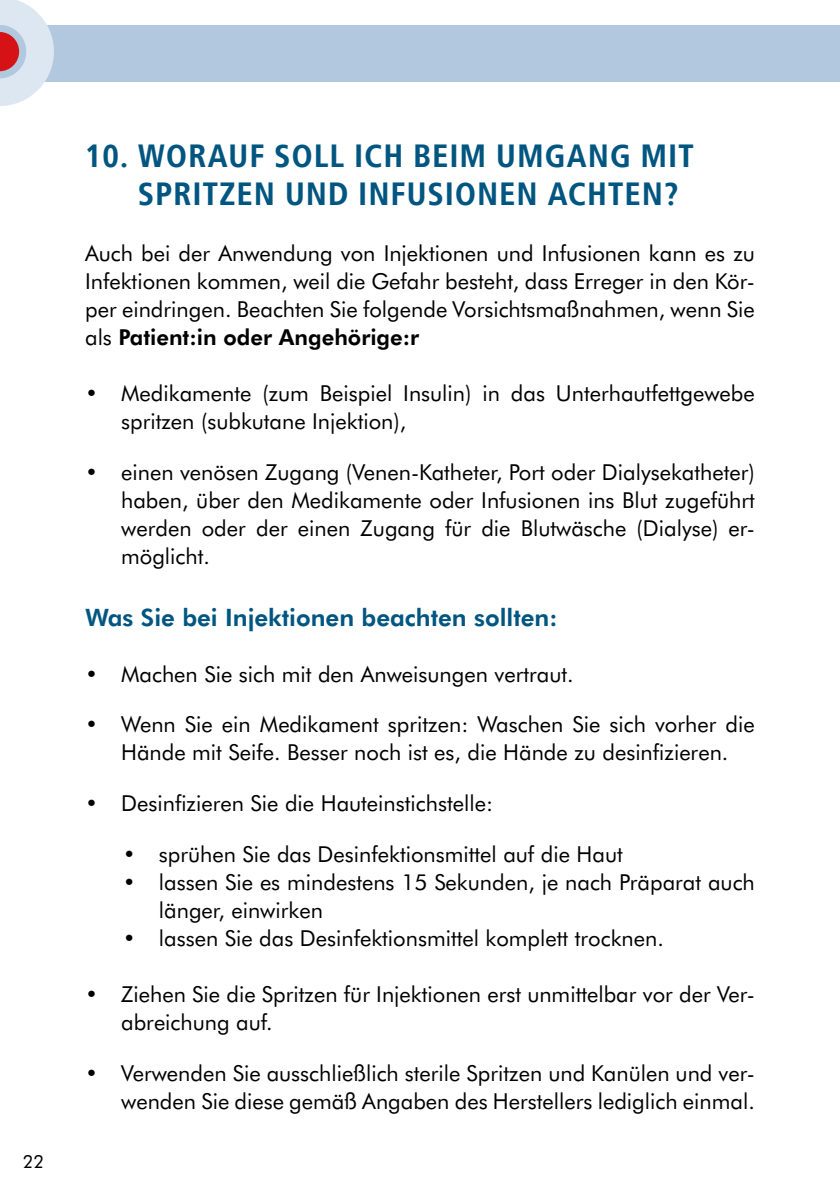
<style>
.page{position:relative;width:840px;height:1191px;background:#fff}
.page>*{position:absolute;margin:0;border:0;box-sizing:border-box;transform-origin:0 0}
.t1{font:700 32px/38.4px "Transit Offc";letter-spacing:.02em;color:#005681}
.t2{font:700 24px "Futura BT";color:#005681}
.t3{font:22px/28px "Futura BT";color:#000}
.t4{font:18px "Futura BT";color:#000}
.s1{font-weight:700}
</style>
<div class="page">
<div style="left:0;top:26px;width:839px;height:56px;background:#b1c8df"></div>
<svg style="left:0;top:0;width:68px;height:106px"></svg>
<p class="t4" style="left:23px;top:1150px;width:23px">22</p>
<h1 class="t1" style="left:138px;top:136px;width:557px;text-indent:-53px">10. WORAUF SOLL ICH BEIM UMGANG MIT<br>SPRITZEN UND INFUSIONEN ACHTEN?</h1>
<p class="t3" style="left:85px;top:239px;width:671px;text-align:justify">Auch bei der Anwendung von Injektionen und Infusionen kann es zu Infektionen kommen, weil die Gefahr besteht, dass Erreger in den Kör&shy;per eindringen. Beachten Sie folgende Vorsichtsmaßnahmen, wenn Sie als <span class="s1">Patient:in oder Angehörige:r</span></p>
<p class="t3" style="left:121px;top:379px;width:634px;text-indent:-36px">• Medikamente (zum Beispiel Insulin) in das Unterhautfettgewebe spritzen (subkutane Injektion),</p>
<p class="t3" style="left:121px;top:458px;width:635px;text-align:justify;text-indent:-36px">• einen venösen Zugang (Venen-Katheter, Port oder Dialysekatheter) haben, über den Medikamente oder Infusionen ins Blut zugeführt werden oder der einen Zugang für die Blutwäsche (Dialyse) er&shy;möglicht.</p>
<p class="t2" style="left:85px;top:601px;width:473px">Was Sie bei Injektionen beachten sollten:</p>
<p class="t3" style="left:85px;top:659px;width:490px">• Machen Sie sich mit den Anweisungen vertraut.</p>
<p class="t3" style="left:85px;top:710px;width:670px;text-align:center">• Wenn Sie ein Medikament spritzen: Waschen Sie sich vorher die<br>Hände mit Seife. Besser noch ist es, die Hände zu desinfizieren.</p>
<p class="t3" style="left:85px;top:789px;width:409px">• Desinfizieren Sie die Hauteinstichstelle:</p>
<p class="t3" style="left:123px;top:839px;width:501px">• sprühen Sie das Desinfektionsmittel auf die Haut</p>
<p class="t3" style="left:159px;top:867px;width:597px;text-indent:-36px">• lassen Sie es mindestens 15 Sekunden, je nach Präparat auch länger, einwirken</p>
<p class="t3" style="left:123px;top:923px;width:542px">• lassen Sie das Desinfektionsmittel komplett trocknen.</p>
<p class="t3" style="left:121px;top:979px;width:634px;text-indent:-36px">• Ziehen Sie die Spritzen für Injektionen erst unmittelbar vor der Ver&shy;abreichung auf.</p>
<p class="t3" style="left:85px;top:1058px;width:670px;text-align:right">• Verwenden Sie ausschließlich sterile Spritzen und Kanülen und ver&shy;wenden Sie diese gemäß Angaben des Herstellers lediglich einmal.</p>
</div>
